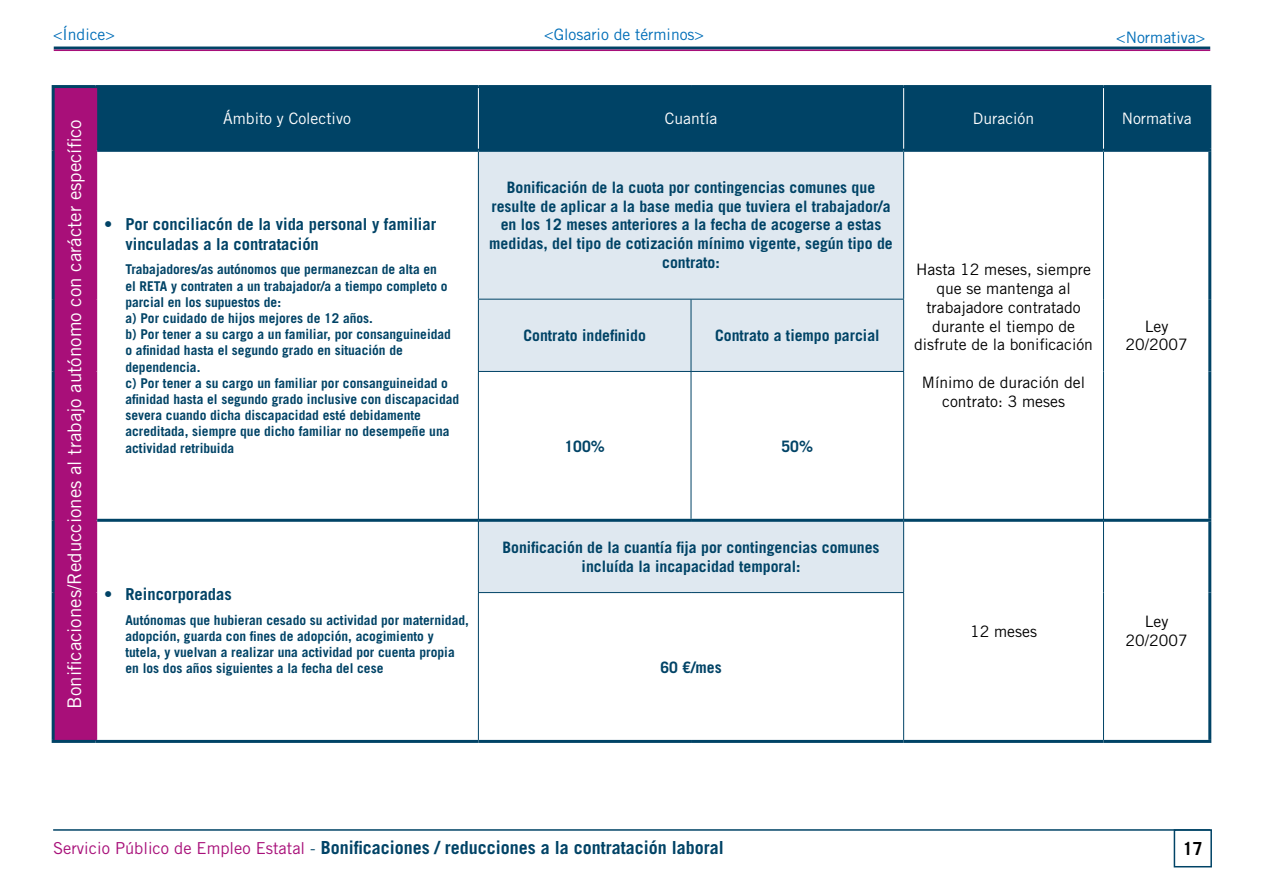
<style>
.page{position:relative;width:1263px;height:893px;background:#fff}
.page>*{position:absolute;margin:0;border:0;box-sizing:border-box;transform-origin:0 0}
.t1{font:18.75px "Trade Gothic LT Std";color:#fff}
.t2{font:700 18px "Trade Gothic LT Std";color:#004366}
.t3{font:700 18px "Trade Gothic LT Std";color:#000}
.t4{font:700 16.5px/19.8px "Trade Gothic LT Std";color:#004366}
.t5{font:700 15.75px/18.9px "Trade Gothic LT Std";color:#004366;text-align:center}
.t6{font:15.75px/18.9px "Trade Gothic LT Std";color:#000;text-align:center}
.t7{font:15.75px "Trade Gothic LT Std";color:#fff}
.t8{font:15.75px "Trade Gothic LT Std";color:#006eb8}
.t9{font:700 13.5px/16.2px "Trade Gothic LT Std";color:#004366}
.s1{font-weight:400;font-size:16.5px;color:#a80f79}
.s2{font-weight:400;font-size:16.5px}
</style>
<div class="page">
<div style="left:1174px;top:829px;width:38px;height:38px;border:2px solid #004366"></div>
<hr style="left:53px;top:829px;width:1157px;height:2px;background:#004366">
<hr style="left:54px;top:47px;width:1156px;height:3px;background:#004366">
<hr style="left:54px;top:50px;width:1156px;height:1px;background:#a80f79">
<div style="left:53px;top:87px;width:43px;height:654px;background:#a80f79"></div>
<div style="left:97px;top:88px;width:1111px;height:61px;background:#004366"></div>
<svg style="left:479px;top:152px;width:424px;height:440px;fill:#dfe8f0"></svg>
<hr style="left:94px;top:88px;width:3px;height:62px;background:#a80f79">
<hr style="left:94px;top:150px;width:3px;height:149px;background:#a80f79">
<hr style="left:94px;top:299px;width:3px;height:72px;background:#a80f79">
<hr style="left:94px;top:371px;width:3px;height:149px;background:#a80f79">
<hr style="left:94px;top:520px;width:3px;height:73px;background:#a80f79">
<hr style="left:94px;top:593px;width:3px;height:147px;background:#a80f79">
<hr style="left:478px;top:88px;width:1px;height:61px;background:#fff">
<hr style="left:903px;top:88px;width:1px;height:61px;background:#fff">
<hr style="left:1103px;top:88px;width:1px;height:61px;background:#fff">
<hr style="left:52px;top:85px;width:44px;height:3px;background:#004366">
<hr style="left:52px;top:88px;width:3px;height:62px;background:#004366">
<hr style="left:52px;top:150px;width:3px;height:149px;background:#004366">
<hr style="left:52px;top:299px;width:3px;height:72px;background:#004366">
<hr style="left:52px;top:371px;width:3px;height:149px;background:#004366">
<hr style="left:52px;top:520px;width:3px;height:73px;background:#004366">
<hr style="left:52px;top:593px;width:3px;height:147px;background:#004366">
<hr style="left:52px;top:740px;width:44px;height:3px;background:#004366">
<hr style="left:96px;top:85px;width:382px;height:3px;background:#004366">
<hr style="left:478px;top:85px;width:213px;height:3px;background:#004366">
<hr style="left:691px;top:85px;width:213px;height:3px;background:#004366">
<hr style="left:904px;top:85px;width:199px;height:3px;background:#004366">
<hr style="left:1103px;top:85px;width:108px;height:3px;background:#004366">
<hr style="left:1208px;top:88px;width:3px;height:61px;background:#004366">
<hr style="left:1208px;top:152px;width:3px;height:147px;background:#004366">
<hr style="left:1208px;top:299px;width:3px;height:72px;background:#004366">
<hr style="left:1208px;top:371px;width:3px;height:148px;background:#004366">
<hr style="left:1208px;top:522px;width:3px;height:71px;background:#004366">
<hr style="left:1208px;top:593px;width:3px;height:147px;background:#004366">
<hr style="left:96px;top:740px;width:382px;height:3px;background:#004366">
<hr style="left:478px;top:740px;width:213px;height:3px;background:#004366">
<hr style="left:691px;top:740px;width:213px;height:3px;background:#004366">
<hr style="left:904px;top:740px;width:199px;height:3px;background:#004366">
<hr style="left:1103px;top:740px;width:108px;height:3px;background:#004366">
<hr style="left:478px;top:149px;width:213px;height:3px;background:#004366">
<hr style="left:691px;top:149px;width:213px;height:3px;background:#004366">
<hr style="left:479px;top:519px;width:212px;height:3px;background:#004366">
<hr style="left:691px;top:519px;width:212px;height:3px;background:#004366">
<hr style="left:97px;top:149px;width:381px;height:3px;background:#004366">
<hr style="left:904px;top:149px;width:199px;height:3px;background:#004366">
<hr style="left:1103px;top:149px;width:108px;height:3px;background:#004366">
<hr style="left:97px;top:519px;width:381px;height:3px;background:#004366">
<hr style="left:904px;top:519px;width:199px;height:3px;background:#004366">
<hr style="left:1104px;top:519px;width:107px;height:3px;background:#004366">
<hr style="left:478px;top:152px;width:1px;height:147px;background:#004366">
<hr style="left:903px;top:152px;width:1px;height:147px;background:#004366">
<hr style="left:1103px;top:152px;width:1px;height:147px;background:#004366">
<hr style="left:1103px;top:299px;width:1px;height:72px;background:#004366">
<hr style="left:1103px;top:371px;width:1px;height:149px;background:#004366">
<hr style="left:478px;top:299px;width:213px;height:1px;background:#004366">
<hr style="left:478px;top:300px;width:1px;height:71px;background:#004366">
<hr style="left:691px;top:299px;width:213px;height:1px;background:#004366">
<hr style="left:691px;top:300px;width:1px;height:71px;background:#004366">
<hr style="left:903px;top:300px;width:1px;height:71px;background:#004366">
<hr style="left:478px;top:371px;width:213px;height:1px;background:#004366">
<hr style="left:478px;top:372px;width:1px;height:148px;background:#004366">
<hr style="left:691px;top:371px;width:213px;height:1px;background:#004366">
<hr style="left:691px;top:372px;width:1px;height:147px;background:#004366">
<hr style="left:903px;top:372px;width:1px;height:148px;background:#004366">
<hr style="left:478px;top:520px;width:1px;height:72px;background:#004366">
<hr style="left:903px;top:520px;width:1px;height:72px;background:#004366">
<hr style="left:1103px;top:520px;width:1px;height:73px;background:#004366">
<hr style="left:478px;top:592px;width:213px;height:1px;background:#004366">
<hr style="left:478px;top:593px;width:1px;height:147px;background:#004366">
<hr style="left:691px;top:592px;width:213px;height:1px;background:#004366">
<hr style="left:903px;top:593px;width:1px;height:147px;background:#004366">
<hr style="left:1103px;top:593px;width:1px;height:147px;background:#004366">
<p class="t8" style="left:53px;top:25px;width:63px">&lt;Índice&gt;</p>
<p class="t8" style="left:544px;top:25px;width:161px">&lt;Glosario de términos&gt;</p>
<p class="t8" style="left:1116px;top:28px;width:90px">&lt;Normativa&gt;</p>
<h1 class="t1" style="left:63px;top:709px;width:591px;rotate:-90deg">Bonificaciones/Reducciones al trabajo autónomo con carácter específico</h1>
<p class="t7" style="left:223px;top:109px;width:129px">Ámbito y Colectivo</p>
<p class="t7" style="left:665px;top:109px;width:54px">Cuantía</p>
<p class="t7" style="left:973px;top:109px;width:63px">Duración</p>
<p class="t7" style="left:1122px;top:109px;width:71px">Normativa</p>
<p class="t4" style="left:125px;top:214px;width:312px;text-indent:-21px">• Por conciliacón de la vida personal y familiar vinculadas a la contratación</p>
<p class="t9" style="left:125px;top:261px;width:335px">Trabajadores/as autónomos que permanezcan de alta en<br>el RETA y contraten a un trabajador/a a tiempo completo o parcial en los supuestos de:<br>a) Por cuidado de hijos mejores de 12 años.<br>b) Por tener a su cargo a un familiar, por consanguineidad o afinidad hasta el segundo grado en situación de dependencia.<br>c) Por tener a su cargo un familiar por consanguineidad o afinidad hasta el segundo grado inclusive con discapacidad severa cuando dicha discapacidad esté debidamente acreditada, siempre que dicho familiar no desempeñe una actividad retribuida</p>
<p class="t5" style="left:489px;top:177px;width:405px">Bonificación de la cuota por contingencias comunes que resulte de aplicar a la base media que tuviera el trabajador/a en los 12 meses anteriores a la fecha de acogerse a estas medidas, del tipo de cotización mínimo vigente, según tipo de contrato:</p>
<p class="t5" style="left:523px;top:326px;width:124px">Contrato indefinido</p>
<p class="t5" style="left:715px;top:326px;width:166px">Contrato a tiempo parcial</p>
<p class="t5" style="left:564px;top:436px;width:42px">100%</p>
<p class="t5" style="left:781px;top:436px;width:33px">50%</p>
<p class="t6" style="left:914px;top:260px;width:180px">Hasta 12 meses, siempre que se mantenga al trabajadore contratado durante el tiempo de disfrute de la bonificación</p>
<p class="t6" style="left:922px;top:373px;width:165px">Mínimo de duración del contrato: 3 meses</p>
<p class="t6" style="left:1125px;top:316px;width:64px">Ley<br>20/2007</p>
<p class="t4" style="left:104px;top:584px;width:129px">• Reincorporadas</p>
<p class="t9" style="left:125px;top:612px;width:345px">Autónomas que hubieran cesado su actividad por maternidad, adopción, guarda con fines de adopción, acogimiento y tutela, y vuelvan a realizar una actividad por cuenta propia en los dos años siguientes a la fecha del cese</p>
<p class="t5" style="left:502px;top:537px;width:379px">Bonificación de la cuantía fija por contingencias comunes incluída la incapacidad temporal:</p>
<p class="t5" style="left:660px;top:657px;width:63px">60 €/mes</p>
<p class="t6" style="left:970px;top:621px;width:68px">12 meses</p>
<p class="t6" style="left:1125px;top:612px;width:64px">Ley<br>20/2007</p>
<h2 class="t2" style="left:53px;top:837px;width:672px"><span class="s1">Servicio Público de Empleo Estatal</span> <span class="s2">-</span> Bonificaciones / reducciones a la contratación laboral</h2>
<h2 class="t3" style="left:1183px;top:837px;width:22px">17</h2>
</div>
